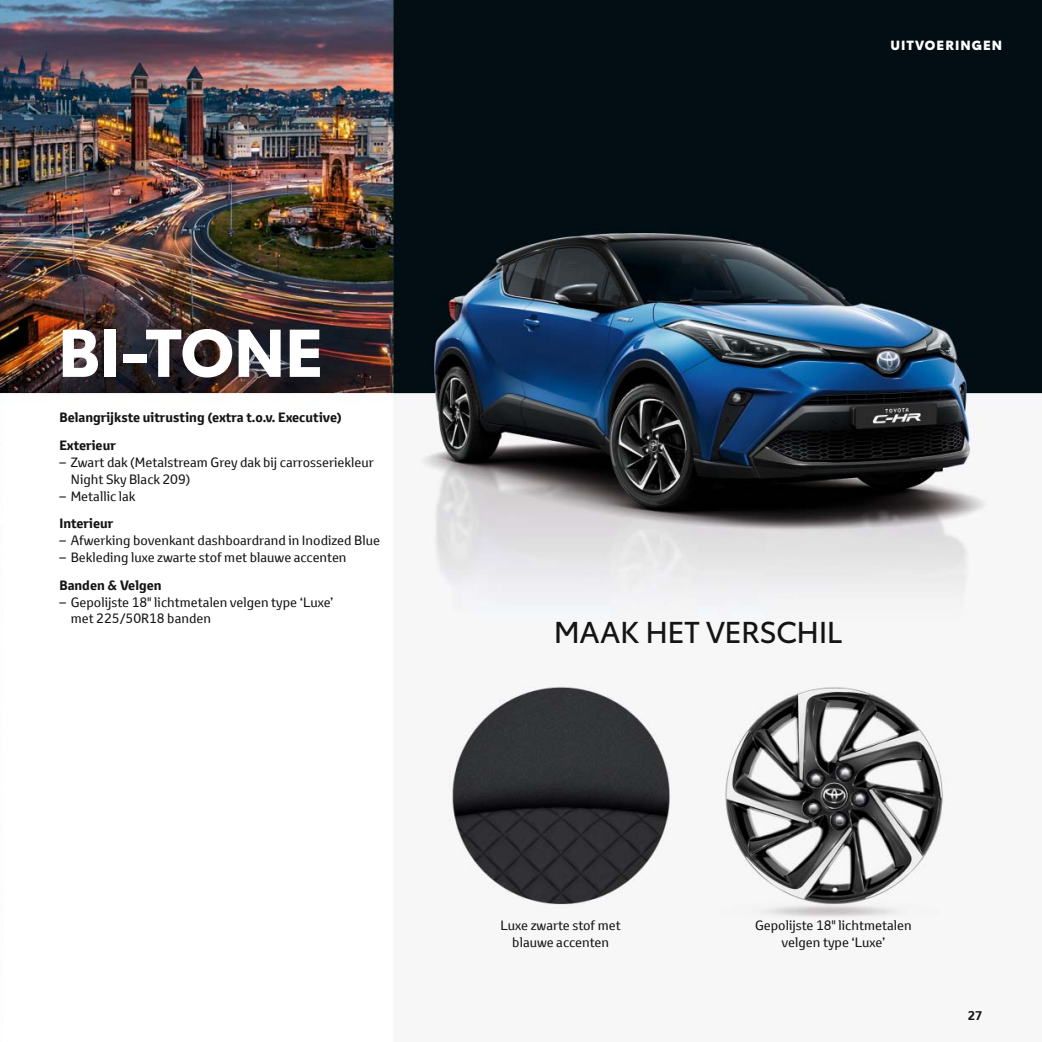
<style>
.page{position:relative;width:1042px;height:1042px;background:#fff}
.page>*{position:absolute;margin:0;border:0;box-sizing:border-box;transform-origin:0 0}
.t1{font:700 66.5px "Toyota Type";letter-spacing:-.015em;color:#fff}
.t2{font:29.75px "Toyota Type";letter-spacing:-.02em;color:#131413}
.t3{font:13.12px/16.8px "Toyota Text";color:#131413;text-align:center}
.t4{font:700 13.12px/27.8px "Toyota Text";color:#131413}
.t5{font:900 13.12px "Toyota Type";letter-spacing:.08em;color:#fff}
.t6{font:700 12.25px "Toyota Text";color:#131413}
</style>
<div class="page">
<img style="left:0;top:0;width:1042px;height:918px">
<h1 class="t1" style="left:58px;top:330px;width:268px">BI-TONE</h1>
<p class="t4" style="left:60px;top:404px;width:284px">Belangrijkste uitrusting (extra t.o.v. Executive)<br>Exterieur</p>
<p class="t3" style="left:71px;top:454px;width:304px;text-align:left;text-indent:-11px">– Zwart dak (Metalstream Grey dak bij carrosseriekleur<br>Night Sky Black 209)</p>
<p class="t3" style="left:60px;top:487px;width:77px">– Metallic lak</p>
<p class="t4" style="left:60px;top:510px;width:56px">Interieur</p>
<p class="t3" style="left:60px;top:532px;width:322px">– Afwerking bovenkant dashboardrand in Inodized Blue</p>
<p class="t3" style="left:60px;top:548px;width:288px">– Bekleding luxe zwarte stof met blauwe accenten</p>
<p class="t4" style="left:60px;top:571px;width:104px">Banden &amp; Velgen</p>
<p class="t3" style="left:71px;top:593px;width:264px;text-align:left;text-indent:-11px">– Gepolijste 18" lichtmetalen velgen type ‘Luxe’ met 225/50R18 banden</p>
<p class="t5" style="left:890px;top:40px;width:113px">UITVOERINGEN</p>
<h2 class="t2" style="left:554px;top:622px;width:290px">MAAK HET VERSCHIL</h2>
<p class="t3" style="left:500px;top:917px;width:122px">Luxe zwarte stof met blauwe accenten</p>
<p class="t3" style="left:755px;top:917px;width:158px">Gepolijste 18" lichtmetalen velgen type ‘Luxe’</p>
<p class="t6" style="left:968px;top:1007px;width:16px">27</p>
</div>
